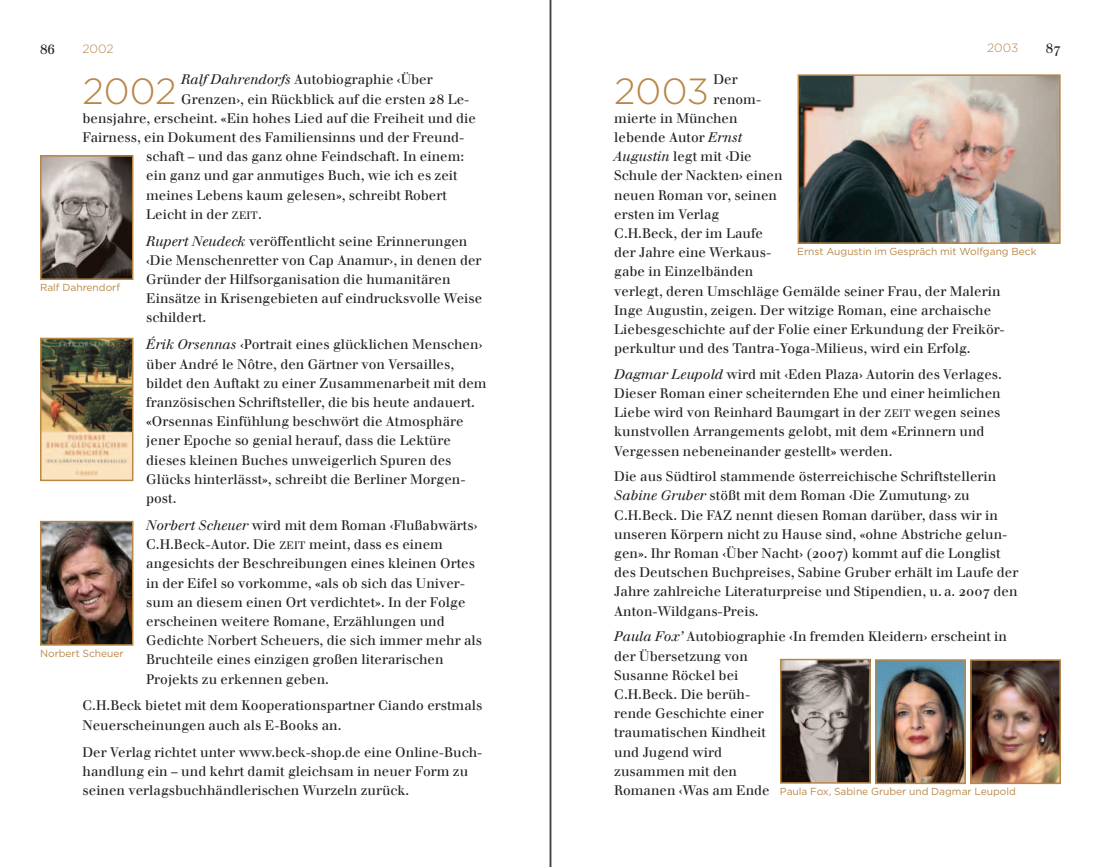
<style>
.page{position:relative;width:1101px;height:867px;background:#fff}
.page>*{position:absolute;margin:0;border:0;box-sizing:border-box;transform-origin:0 0}
.t1{font:300 36.45px "Gotham";letter-spacing:-.01em;color:#b98747}
.t2{font:13.5px/19.2px "Walbaum Com";color:#231f20}
.t3{font:13.5px "Walbaum Roman SC";color:#231f20}
.t4{font:300 12px "Gotham";color:#b98747}
.t5{font:10.2px "Gotham";color:#b98747}
.s1{font-style:italic}
.s2{font-family:"Walbaum Roman SC"}
.s3{font-size:10.5px}
</style>
<div class="page">
<svg style="left:550px;top:0;width:511px;height:867px"></svg>
<img style="left:43px;top:158px;width:87px;height:119px">
<div style="left:40px;top:155px;width:93px;height:125px;border:2px solid #b98747"></div>
<img style="left:43px;top:524px;width:87px;height:118px">
<div style="left:40px;top:521px;width:93px;height:124px;border:2px solid #b98747"></div>
<img style="left:43px;top:341px;width:87px;height:137px">
<div style="left:40px;top:338px;width:93px;height:143px;border:2px solid #b98747"></div>
<img style="left:800px;top:77px;width:257px;height:164px">
<div style="left:797px;top:74px;width:263px;height:170px;border:2px solid #b98747"></div>
<img style="left:973px;top:662px;width:84px;height:119px">
<div style="left:970px;top:659px;width:90px;height:125px;border:2px solid #b98747"></div>
<img style="left:783px;top:662px;width:84px;height:118px">
<div style="left:780px;top:659px;width:90px;height:124px;border:2px solid #b98747"></div>
<img style="left:878px;top:662px;width:84px;height:119px">
<div style="left:875px;top:659px;width:90px;height:125px;border:2px solid #b98747"></div>
<p class="t3" style="left:40px;top:41px;width:17px">86</p>
<p class="t4" style="left:83px;top:41px;width:33px">2002</p>
<p class="t4" style="left:987px;top:40px;width:33px">2003</p>
<p class="t3" style="left:1045px;top:40px;width:17px">87</p>
<h1 class="t1" style="left:83px;top:68px;width:96px">2002</h1>
<p class="t2" style="left:181px;top:70px;width:253px"><span class="s1">Ralf Dahrendorfs</span> Autobiographie ‹Über</p>
<h1 class="t1" style="left:614px;top:68px;width:96px">2003</h1>
<p class="t2" style="left:713px;top:70px;width:26px">Der</p>
<p class="t2" style="left:181px;top:89px;width:290px">Grenzen›, ein Rückblick auf die ersten <span class="s2">28</span> Le-</p>
<p class="t2" style="left:83px;top:108px;width:395px">bensjahre, erscheint. «Ein hohes Lied auf die Freiheit und die</p>
<p class="t2" style="left:83px;top:128px;width:383px">Fairness, ein Dokument des Familiensinns und der Freund-</p>
<p class="t2" style="left:146px;top:147px;width:319px">schaft – und das ganz ohne Feindschaft. In einem:</p>
<p class="t2" style="left:146px;top:166px;width:313px">ein ganz und gar anmutiges Buch, wie ich es zeit</p>
<p class="t2" style="left:146px;top:185px;width:302px">meines Lebens kaum gelesen», schreibt Robert</p>
<p class="t2" style="left:146px;top:204px;width:117px">Leicht in der <span class="s3">ZEIT</span>.</p>
<p class="t2" style="left:146px;top:231px;width:337px"><span class="s1">Rupert Neudeck</span> veröffentlicht seine Erinnerungen ‹Die Menschenretter von Cap Anamur›, in denen der Gründer der Hilfsorganisation die humanitären Einsätze in Krisengebieten auf eindrucksvolle Weise schildert.</p>
<p class="t2" style="left:146px;top:335px;width:342px"><span class="s1">Érik Orsennas</span> ‹Portrait eines glücklichen Menschen› über André le Nôtre, den Gärtner von Versailles, bildet den Auftakt zu einer Zusammenarbeit mit dem französischen Schriftsteller, die bis heute andauert. «Orsennas Einfühlung beschwört die Atmosphäre jener Epoche so genial herauf, dass die Lektüre dieses kleinen Buches unweigerlich Spuren des Glücks hinterlässt», schreibt die Berliner Morgen&shy;post.</p>
<p class="t2" style="left:146px;top:515px;width:337px"><span class="s1">Norbert Scheuer</span> wird mit dem Roman ‹Flußabwärts› C.H.Beck-Autor. Die <span class="s3">ZEIT</span> meint, dass es einem angesichts der Beschreibungen eines kleinen Ortes in der Eifel so vorkomme, «als ob sich das Univer&shy;sum an diesem einen Ort verdichtet». In der Folge erscheinen weitere Romane, Erzählungen und Gedichte Norbert Scheuers, die sich immer mehr als Bruchteile eines einzigen großen literarischen Projekts zu erkennen geben.</p>
<p class="t2" style="left:83px;top:696px;width:401px">C.H.Beck bietet mit dem Kooperationspartner Ciando erstmals<br>Neuerscheinungen auch als E-Books an.</p>
<p class="t2" style="left:83px;top:742px;width:401px">Der Verlag richtet unter www.beck-shop.de eine Online-Buch&shy;handlung ein – und kehrt damit gleichsam in neuer Form zu seinen verlagsbuchhändlerischen Wurzeln zurück.</p>
<p class="t2" style="left:713px;top:89px;width:49px">renom-</p>
<p class="t2" style="left:614px;top:108px;width:125px">mierte in München</p>
<p class="t2" style="left:614px;top:128px;width:130px">lebende Autor <span class="s1">Ernst</span></p>
<p class="t2" style="left:614px;top:147px;width:139px"><span class="s1">Augustin</span> legt mit ‹Die</p>
<p class="t2" style="left:614px;top:166px;width:170px">Schule der Nackten› einen</p>
<p class="t2" style="left:614px;top:185px;width:164px">neuen Roman vor, seinen</p>
<p class="t2" style="left:614px;top:204px;width:107px">ersten im Verlag</p>
<p class="t2" style="left:614px;top:224px;width:150px">C.H.Beck, der im Laufe</p>
<p class="t2" style="left:614px;top:243px;width:158px">der Jahre eine Werkaus-</p>
<p class="t2" style="left:614px;top:262px;width:141px">gabe in Einzelbänden</p>
<p class="t2" style="left:614px;top:281px;width:388px">verlegt, deren Umschläge Gemälde seiner Frau, der Malerin</p>
<p class="t2" style="left:614px;top:300px;width:378px">Inge Augustin, zeigen. Der witzige Roman, eine archaische</p>
<p class="t2" style="left:614px;top:320px;width:392px">Liebesgeschichte auf der Folie einer Erkundung der Freikör-</p>
<p class="t2" style="left:614px;top:339px;width:358px">perkultur und des Tantra-Yoga-Milieus, wird ein Erfolg.</p>
<p class="t2" style="left:614px;top:364px;width:389px"><span class="s1">Dagmar Leupold</span> wird mit ‹Eden Plaza› Autorin des Verlages.<br>Dieser Roman einer scheiternden Ehe und einer heimlichen Liebe wird von Reinhard Baumgart in der <span class="s3">ZEIT</span> wegen seines kunstvollen Arrangements gelobt, mit dem «Erinnern und Vergessen nebeneinander gestellt» werden.</p>
<p class="t2" style="left:614px;top:467px;width:405px">Die aus Südtirol stammende österreichische Schriftstellerin <span class="s1">Sabine Gruber</span> stößt mit dem Roman ‹Die Zumutung› zu C.H.Beck. Die FAZ nennt diesen Roman darüber, dass wir in unseren Körpern nicht zu Hause sind, «ohne Abstriche gelun&shy;gen». Ihr Roman ‹Über Nacht› (<span class="s2">2007</span>) kommt auf die Longlist des Deutschen Buchpreises, Sabine Gruber erhält im Laufe der Jahre zahlreiche Literaturpreise und Stipendien, u. a. <span class="s2">2007</span> den Anton-Wildgans-Preis.</p>
<p class="t2" style="left:614px;top:627px;width:394px"><span class="s1">Paula Fox’</span> Autobiographie ‹In fremden Kleidern› erscheint in der Übersetzung von<br>Susanne Röckel bei<br>C.H.Beck. Die berüh-<br>rende Geschichte einer<br>traumatischen Kindheit<br>und Jugend wird<br>zusammen mit den<br>Romanen ‹Was am Ende</p>
<p class="t5" style="left:797px;top:245px;width:241px">Ernst Augustin im Gespräch mit Wolfgang Beck</p>
<p class="t5" style="left:40px;top:281px;width:82px">Ralf Dahrendorf</p>
<p class="t5" style="left:40px;top:646px;width:85px">Norbert Scheuer</p>
<p class="t5" style="left:780px;top:784px;width:237px">Paula Fox, Sabine Gruber und Dagmar Leupold</p>
</div>
